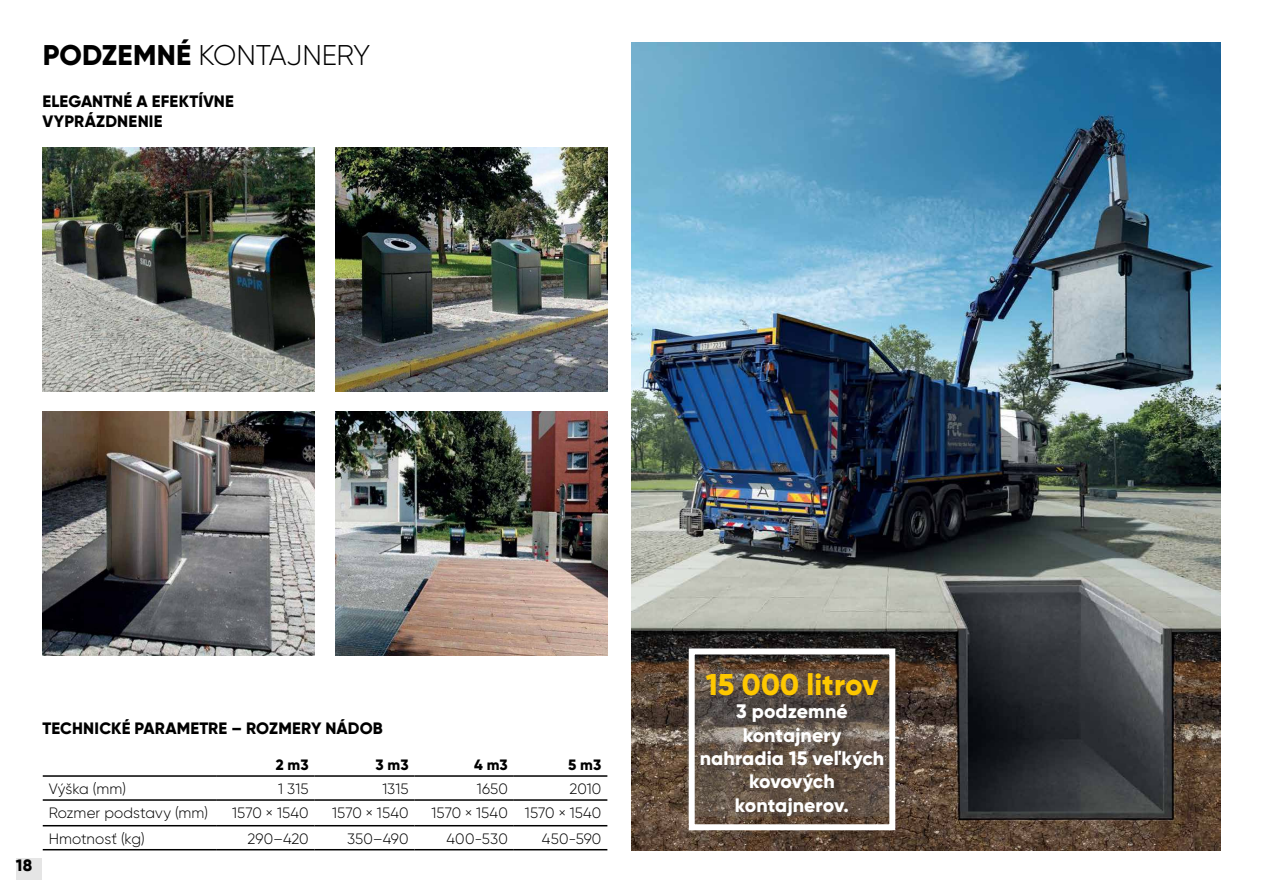
<style>
.page{position:relative;width:1263px;height:893px;background:#fff}
.page>*{position:absolute;margin:0;border:0;box-sizing:border-box;transform-origin:0 0}
.t1{font:800 30px "Gilroy";color:#fec800}
.t2{font:300 28.5px "Gilroy";letter-spacing:-.01em;color:#000}
.t3{font:800 19.5px/23.4px "Gilroy";color:#fff;text-align:center}
.t4{font:800 16.5px/19.8px "Gilroy";letter-spacing:.01em;color:#000}
.t5{font:300 15px "Gilroy";letter-spacing:.005em;color:#000}
.t6{font:800 15px "Gilroy";letter-spacing:.005em;color:#000}
.s1{font-weight:800}
</style>
<div class="page">
<div style="left:16px;top:858px;width:25px;height:21px;background:#e5e5e5"></div>
<img style="left:631px;top:43px;width:589px;height:807px">
<svg style="left:687px;top:669px;width:201px;height:147px;background:#63554a"></svg>
<div style="left:689px;top:648px;width:206px;height:182px;border:6px solid #fff"></div>
<img style="left:43px;top:148px;width:272px;height:243px">
<img style="left:335px;top:148px;width:272px;height:243px">
<img style="left:43px;top:411px;width:272px;height:244px">
<img style="left:335px;top:411px;width:272px;height:244px">
<hr style="left:43px;top:775px;width:174px;height:2px;background:#000">
<hr style="left:217px;top:775px;width:98px;height:2px;background:#000">
<hr style="left:315px;top:775px;width:100px;height:2px;background:#000">
<hr style="left:415px;top:775px;width:99px;height:2px;background:#000">
<hr style="left:514px;top:775px;width:93px;height:2px;background:#000">
<hr style="left:43px;top:799px;width:174px;height:2px;background:#000">
<hr style="left:217px;top:799px;width:98px;height:2px;background:#000">
<hr style="left:315px;top:799px;width:100px;height:2px;background:#000">
<hr style="left:415px;top:799px;width:99px;height:2px;background:#000">
<hr style="left:514px;top:799px;width:93px;height:2px;background:#000">
<hr style="left:43px;top:825px;width:174px;height:1px;background:#000">
<hr style="left:217px;top:825px;width:98px;height:1px;background:#000">
<hr style="left:315px;top:825px;width:100px;height:1px;background:#000">
<hr style="left:415px;top:825px;width:99px;height:1px;background:#000">
<hr style="left:514px;top:825px;width:93px;height:1px;background:#000">
<hr style="left:43px;top:849px;width:174px;height:1px;background:#000">
<hr style="left:217px;top:849px;width:98px;height:1px;background:#000">
<hr style="left:315px;top:849px;width:100px;height:1px;background:#000">
<hr style="left:415px;top:849px;width:99px;height:1px;background:#000">
<hr style="left:514px;top:849px;width:93px;height:1px;background:#000">
<h2 class="t2" style="left:43px;top:38px;width:329px"><span class="s1">PODZEMNÉ</span> KONTAJNERY</h2>
<p class="t4" style="left:43px;top:91px;width:193px">ELEGANTNÉ A EFEKTÍVNE<br>VYPRÁZDNENIE</p>
<p class="t4" style="left:16px;top:855px;width:18px">18</p>
<p class="t4" style="left:43px;top:718px;width:342px">TECHNICKÉ PARAMETRE – ROZMERY NÁDOB</p>
<p class="t6" style="left:276px;top:755px;width:34px">2 m3</p>
<p class="t6" style="left:375px;top:755px;width:35px">3 m3</p>
<p class="t6" style="left:474px;top:755px;width:35px">4 m3</p>
<p class="t6" style="left:568px;top:755px;width:35px">5 m3</p>
<p class="t5" style="left:49px;top:780px;width:79px">Výška (mm)</p>
<p class="t5" style="left:278px;top:780px;width:32px">1 315</p>
<p class="t5" style="left:382px;top:780px;width:28px">1315</p>
<p class="t5" style="left:477px;top:780px;width:32px">1650</p>
<p class="t5" style="left:570px;top:780px;width:33px">2010</p>
<p class="t5" style="left:49px;top:804px;width:161px">Rozmer podstavy (mm)</p>
<p class="t5" style="left:232px;top:804px;width:78px">1570 × 1540</p>
<p class="t5" style="left:332px;top:804px;width:78px">1570 × 1540</p>
<p class="t5" style="left:431px;top:804px;width:171px">1570 × 1540 1570 × 1540</p>
<p class="t5" style="left:49px;top:829px;width:98px">Hmotnosť (kg)</p>
<p class="t5" style="left:248px;top:829px;width:63px">290–420</p>
<p class="t5" style="left:347px;top:829px;width:63px">350–490</p>
<p class="t5" style="left:447px;top:829px;width:63px">400-530</p>
<p class="t5" style="left:542px;top:829px;width:61px">450-590</p>
<h1 class="t1" style="left:706px;top:665px;width:174px">15 000 litrov</h1>
<h3 class="t3" style="left:700px;top:700px;width:186px">3 podzemné kontajnery nahradia 15 veľkých kovových kontajnerov.</h3>
</div>
